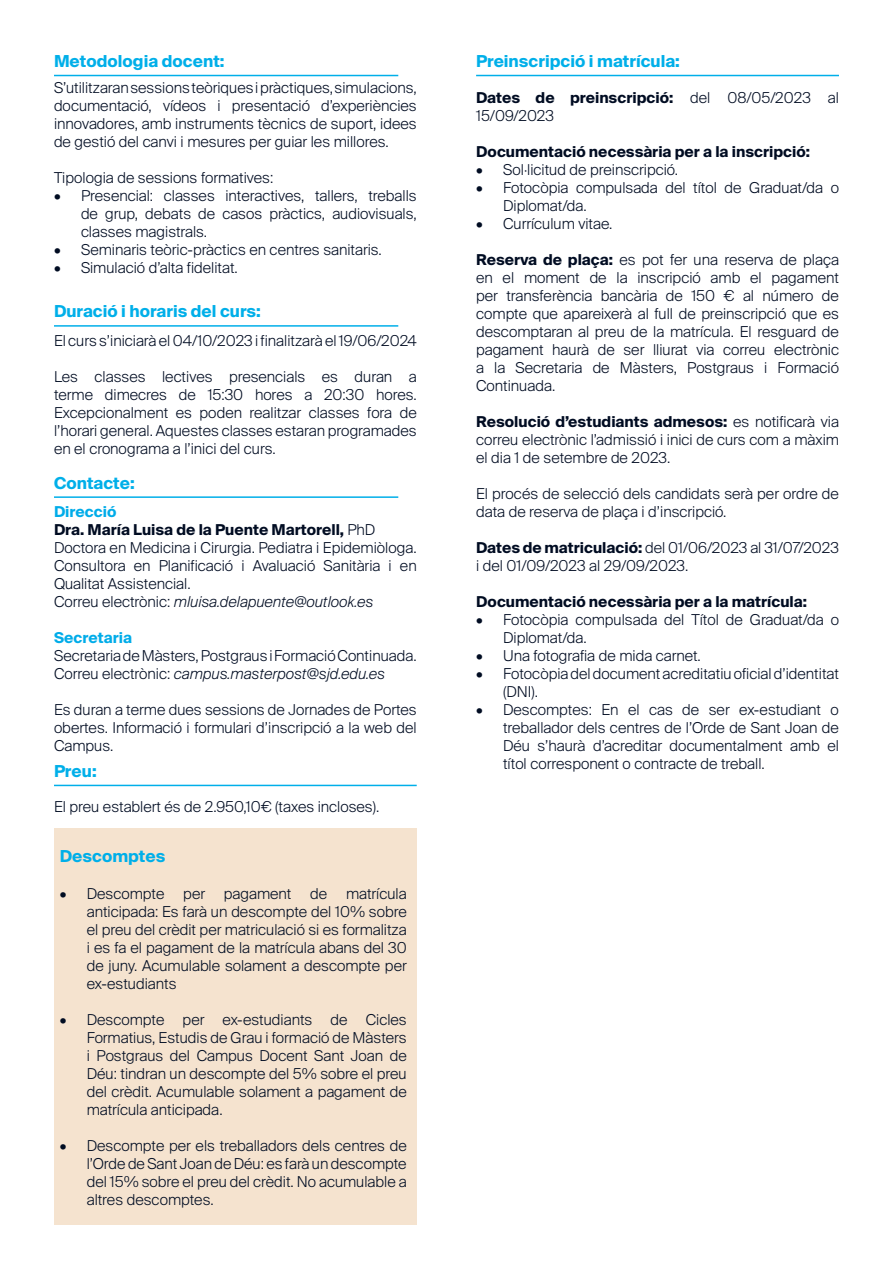
<style>
.page{position:relative;width:893px;height:1263px;background:#fff}
.page>*{position:absolute;margin:0;border:0;box-sizing:border-box;transform-origin:0 0}
.t1{font:700 16.5px "Suisse Intl";color:#00afe9}
.t2{font:300 15px/18px "Suisse Intl";color:#000c22;text-align:justify}
.t3{font:700 15px "Suisse Intl";color:#000c22}
.t4{font:700 15px "Suisse Intl";color:#00ace9}
.s1{font-weight:700;color:#00ace9}
.s2{font-weight:700}
.s3{font-style:italic}
</style>
<div class="page">
<hr style="left:54px;top:785px;width:363px;height:1px;background:#00afe9">
<div style="left:54px;top:828px;width:363px;height:397px;background:#f5e3cf"></div>
<hr style="left:54px;top:75px;width:344px;height:1px;background:#00afe9">
<hr style="left:54px;top:325px;width:344px;height:2px;background:#00afe9">
<hr style="left:54px;top:496px;width:344px;height:2px;background:#00afe9">
<hr style="left:476px;top:75px;width:363px;height:1px;background:#00afe9">
<p class="t1" style="left:54px;top:52px;width:172px">Metodologia docent:</p>
<p class="t2" style="left:54px;top:79px;width:364px">S’utilitzaran sessions teòriques i pràctiques, simulacions, documentació, vídeos i presentació d’experiències innovadores, amb instruments tècnics de suport, idees de gestió del canvi i mesures per guiar les millores.</p>
<p class="t2" style="left:54px;top:169px;width:221px">Tipologia de sessions formatives:</p>
<p class="t2" style="left:81px;top:187px;width:337px;text-indent:-27px">• Presencial: classes interactives, tallers, treballs de grup, debats de casos pràctics, audiovisuals, classes magistrals.</p>
<p class="t2" style="left:54px;top:241px;width:329px">• Seminaris teòric-pràctics en centres sanitaris.</p>
<p class="t2" style="left:54px;top:259px;width:185px">• Simulació d’alta fidelitat.</p>
<p class="t1" style="left:54px;top:302px;width:208px">Duració i horaris del curs:</p>
<p class="t2" style="left:54px;top:332px;width:364px">El curs s’iniciarà el 04/10/2023 i finalitzarà el 19/06/2024</p>
<p class="t2" style="left:54px;top:368px;width:364px">Les classes lectives presencials es duran a terme dimecres de 15:30 hores a 20:30 hores.<br>Excepcionalment es poden realitzar classes fora de l’horari general. Aquestes classes estaran programades en el cronograma a l’inici del curs.</p>
<p class="t1" style="left:54px;top:473px;width:82px">Contacte:</p>
<p class="t2" style="left:54px;top:502px;width:364px;text-align:left"><span class="s1">Direcció<br></span><span class="s2">Dra. María Luisa de la Puente Martorell,</span> PhD Doctora en Medicina i Cirurgia. Pediatra i Epidemiòloga.<br>Consultora en Planificació i Avaluació Sanitària i en Qualitat Assistencial.<br>Correu electrònic: <span class="s3">mluisa.delapuente@outlook.es</span></p>
<p class="t4" style="left:54px;top:629px;width:80px">Secretaria</p>
<p class="t2" style="left:54px;top:646px;width:364px">Secretaria de Màsters, Postgraus i Formació Continuada.<br>Correu electrònic: <span class="s3">campus.masterpost@sjd.edu.es</span></p>
<p class="t2" style="left:54px;top:700px;width:364px">Es duran a terme dues sessions de Jornades de Portes obertes. Informació i formulari d’inscripció a la web del Campus.</p>
<p class="t1" style="left:54px;top:762px;width:44px">Preu:</p>
<p class="t2" style="left:54px;top:798px;width:327px">El preu establert és de 2.950,10€ (taxes incloses).</p>
<p class="t1" style="left:60px;top:846px;width:107px">Descomptes</p>
<p class="t2" style="left:60px;top:885px;width:106px">• Descompte</p>
<p class="t2" style="left:183px;top:885px;width:23px">per</p>
<p class="t2" style="left:224px;top:885px;width:69px">pagament</p>
<p class="t2" style="left:310px;top:885px;width:19px">de</p>
<p class="t2" style="left:87px;top:885px;width:322px;text-indent:259px">matrícula anticipada: Es farà un descompte del 10% sobre el preu del crèdit per matriculació si es formalitza i es fa el pagament de la matrícula abans del 30 de juny. Acumulable solament a descompte per ex-estudiants</p>
<p class="t2" style="left:87px;top:1011px;width:322px;text-indent:-27px">• Descompte per ex-estudiants de Cicles Formatius, Estudis de Grau i formació de Màsters i Postgraus del Campus Docent Sant Joan de Déu: tindran un descompte del 5% sobre el preu del crèdit. Acumulable solament a pagament de matrícula anticipada.</p>
<p class="t2" style="left:87px;top:1137px;width:321px;text-indent:-27px">• Descompte per els treballadors dels centres de l’Orde de Sant Joan de Déu: es farà un descompte del 15% sobre el preu del crèdit. No acumulable a altres descomptes.</p>
<p class="t1" style="left:476px;top:52px;width:205px">Preinscripció i matrícula:</p>
<p class="t2" style="left:476px;top:88px;width:364px"><span class="s2">Dates de preinscripció:</span> del 08/05/2023 al<br>15/09/2023</p>
<p class="t3" style="left:476px;top:143px;width:335px">Documentació necessària per a la inscripció:</p>
<p class="t2" style="left:476px;top:160px;width:204px">• Sol·licitud de preinscripció.</p>
<p class="t2" style="left:503px;top:178px;width:337px;text-indent:-27px">• Fotocòpia compulsada del títol de Graduat/da o<br>Diplomat/da.</p>
<p class="t2" style="left:476px;top:214px;width:138px">• Currículum vitae.</p>
<p class="t2" style="left:476px;top:250px;width:364px"><span class="s2">Reserva de plaça:</span> es pot fer una reserva de plaça en el moment de la inscripció amb el pagament per transferència bancària de 150 € al número de compte que apareixerà al full de preinscripció que es descomptaran al preu de la matrícula. El resguard de pagament haurà de ser lliurat via correu electrònic a la Secretaria de Màsters, Postgraus i Formació Continuada.</p>
<p class="t2" style="left:476px;top:412px;width:364px"><span class="s2">Resolució d’estudiants admesos:</span> es notificarà via correu electrònic l’admissió i inici de curs com a màxim el dia 1 de setembre de 2023.</p>
<p class="t2" style="left:476px;top:484px;width:364px">El procés de selecció dels candidats serà per ordre de data de reserva de plaça i d’inscripció.</p>
<p class="t2" style="left:476px;top:538px;width:364px"><span class="s2">Dates de matriculació:</span> del 01/06/2023 al 31/07/2023 i del 01/09/2023 al 29/09/2023.</p>
<p class="t3" style="left:476px;top:593px;width:332px">Documentació necessària per a la matrícula:</p>
<p class="t2" style="left:503px;top:610px;width:337px;text-indent:-27px">• Fotocòpia compulsada del Títol de Graduat/da o<br>Diplomat/da.</p>
<p class="t2" style="left:476px;top:646px;width:226px">• Una fotografia de mida carnet.</p>
<p class="t2" style="left:503px;top:664px;width:337px;text-indent:-27px">• Fotocòpia del document acreditatiu oficial d’identitat (DNI).</p>
<p class="t2" style="left:503px;top:700px;width:337px;text-indent:-27px">• Descomptes: En el cas de ser ex-estudiant o treballador dels centres de l’Orde de Sant Joan de Déu s’haurà d’acreditar documentalment amb el títol corresponent o contracte de treball.</p>
</div>
